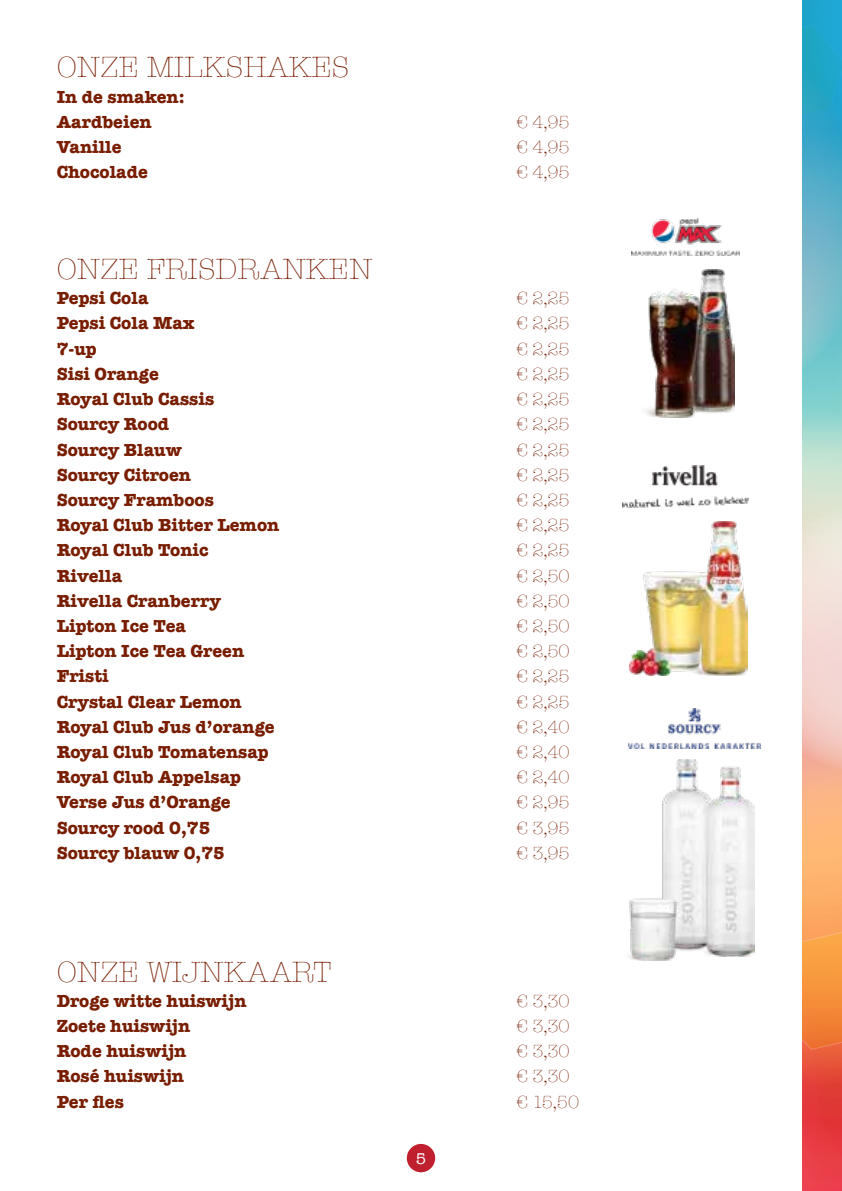
<style>
.page{position:relative;width:842px;height:1191px;background:#fff}
.page>*{position:absolute;margin:0;border:0;box-sizing:border-box;transform-origin:0 0}
.t1{font:300 30px "American Typewriter";color:#781d00}
.t2{font:700 18px/25.2px "American Typewriter";color:#781d00}
.t3{font:300 18px "American Typewriter";color:#781d00}
.t4{font:16px "American Typewriter";color:#fff}
</style>
<div class="page">
<div style="left:407px;top:1143px;width:28px;height:29px;background:#c01f2e;border-radius:50%"></div>
<img style="left:631px;top:218px;width:109px;height:38px">
<img style="left:645px;top:269px;width:90px;height:148px">
<img style="left:623px;top:465px;width:125px;height:42px">
<img style="left:630px;top:521px;width:118px;height:154px">
<img style="left:628px;top:709px;width:132px;height:39px">
<img style="left:629px;top:759px;width:125px;height:202px">
<svg style="left:802px;top:457px;width:40px;height:734px;background:#efa788"></svg>
<svg style="left:802px;top:0;width:40px;height:457px;background:#5bb7cb"></svg>
<h1 class="t1" style="left:57px;top:45px;width:294px">ONZE MILKSHAKES</h1>
<p class="t2" style="left:57px;top:83px;width:129px">In de smaken:<br>Aardbeien</p>
<p class="t3" style="left:517px;top:109px;width:54px">€ 4,95</p>
<p class="t2" style="left:57px;top:133px;width:66px">Vanille</p>
<p class="t3" style="left:517px;top:134px;width:54px">€ 4,95</p>
<p class="t2" style="left:57px;top:159px;width:93px">Chocolade</p>
<p class="t3" style="left:517px;top:159px;width:54px">€ 4,95</p>
<h1 class="t1" style="left:57px;top:247px;width:317px">ONZE FRISDRANKEN</h1>
<p class="t2" style="left:57px;top:285px;width:93px">Pepsi Cola</p>
<p class="t3" style="left:517px;top:285px;width:54px">€ 2,25</p>
<p class="t2" style="left:57px;top:310px;width:139px">Pepsi Cola Max</p>
<p class="t3" style="left:517px;top:310px;width:54px">€ 2,25</p>
<p class="t2" style="left:57px;top:335px;width:41px">7-up</p>
<p class="t3" style="left:517px;top:335px;width:54px">€ 2,25</p>
<p class="t2" style="left:57px;top:360px;width:104px">Sisi Orange</p>
<p class="t3" style="left:517px;top:361px;width:54px">€ 2,25</p>
<p class="t2" style="left:57px;top:385px;width:159px">Royal Club Cassis</p>
<p class="t3" style="left:517px;top:386px;width:54px">€ 2,25</p>
<p class="t2" style="left:57px;top:411px;width:114px">Sourcy Rood</p>
<p class="t3" style="left:517px;top:411px;width:54px">€ 2,25</p>
<p class="t2" style="left:57px;top:436px;width:127px">Sourcy Blauw</p>
<p class="t3" style="left:517px;top:436px;width:54px">€ 2,25</p>
<p class="t2" style="left:57px;top:461px;width:136px">Sourcy Citroen</p>
<p class="t3" style="left:517px;top:461px;width:54px">€ 2,25</p>
<p class="t2" style="left:57px;top:486px;width:159px">Sourcy Framboos</p>
<p class="t3" style="left:517px;top:487px;width:54px">€ 2,25</p>
<p class="t2" style="left:57px;top:511px;width:224px">Royal Club Bitter Lemon</p>
<p class="t3" style="left:517px;top:512px;width:54px">€ 2,25</p>
<p class="t2" style="left:57px;top:537px;width:153px">Royal Club Tonic</p>
<p class="t3" style="left:517px;top:537px;width:54px">€ 2,25</p>
<p class="t2" style="left:57px;top:562px;width:67px">Rivella</p>
<p class="t3" style="left:517px;top:562px;width:54px">€ 2,50</p>
<p class="t2" style="left:57px;top:587px;width:166px">Rivella Cranberry</p>
<p class="t3" style="left:517px;top:587px;width:54px">€ 2,50</p>
<p class="t2" style="left:57px;top:612px;width:131px">Lipton Ice Tea</p>
<p class="t3" style="left:517px;top:613px;width:54px">€ 2,50</p>
<p class="t2" style="left:57px;top:637px;width:189px">Lipton Ice Tea Green</p>
<p class="t3" style="left:517px;top:638px;width:54px">€ 2,50</p>
<p class="t2" style="left:57px;top:663px;width:54px">Fristi</p>
<p class="t3" style="left:517px;top:663px;width:54px">€ 2,25</p>
<p class="t2" style="left:57px;top:688px;width:186px">Crystal Clear Lemon</p>
<p class="t3" style="left:517px;top:688px;width:54px">€ 2,25</p>
<p class="t2" style="left:57px;top:713px;width:219px">Royal Club Jus d’orange</p>
<p class="t3" style="left:517px;top:713px;width:54px">€ 2,40</p>
<p class="t2" style="left:57px;top:738px;width:213px">Royal Club Tomatensap</p>
<p class="t3" style="left:517px;top:739px;width:54px">€ 2,40</p>
<p class="t2" style="left:57px;top:763px;width:186px">Royal Club Appelsap</p>
<p class="t3" style="left:517px;top:764px;width:54px">€ 2,40</p>
<p class="t2" style="left:57px;top:789px;width:176px">Verse Jus d’Orange</p>
<p class="t3" style="left:517px;top:789px;width:54px">€ 2,95</p>
<p class="t2" style="left:57px;top:814px;width:155px">Sourcy rood 0,75</p>
<p class="t3" style="left:517px;top:814px;width:54px">€ 3,95</p>
<p class="t2" style="left:57px;top:839px;width:170px">Sourcy blauw 0,75</p>
<p class="t3" style="left:517px;top:839px;width:54px">€ 3,95</p>
<h1 class="t1" style="left:57px;top:949px;width:277px">ONZE WIJNKAART</h1>
<p class="t2" style="left:57px;top:987px;width:191px">Droge witte huiswijn</p>
<p class="t3" style="left:517px;top:987px;width:54px">€ 3,30</p>
<p class="t2" style="left:57px;top:1012px;width:135px">Zoete huiswijn</p>
<p class="t3" style="left:517px;top:1012px;width:54px">€ 3,30</p>
<p class="t2" style="left:57px;top:1037px;width:131px">Rode huiswijn</p>
<p class="t3" style="left:517px;top:1038px;width:54px">€ 3,30</p>
<p class="t2" style="left:57px;top:1063px;width:129px">Rosé huiswijn</p>
<p class="t3" style="left:517px;top:1063px;width:54px">€ 3,30</p>
<p class="t2" style="left:57px;top:1088px;width:69px">Per fles</p>
<p class="t3" style="left:517px;top:1088px;width:64px">€ 15,50</p>
<p class="t4" style="left:416px;top:1146px;width:12px">5</p>
</div>
